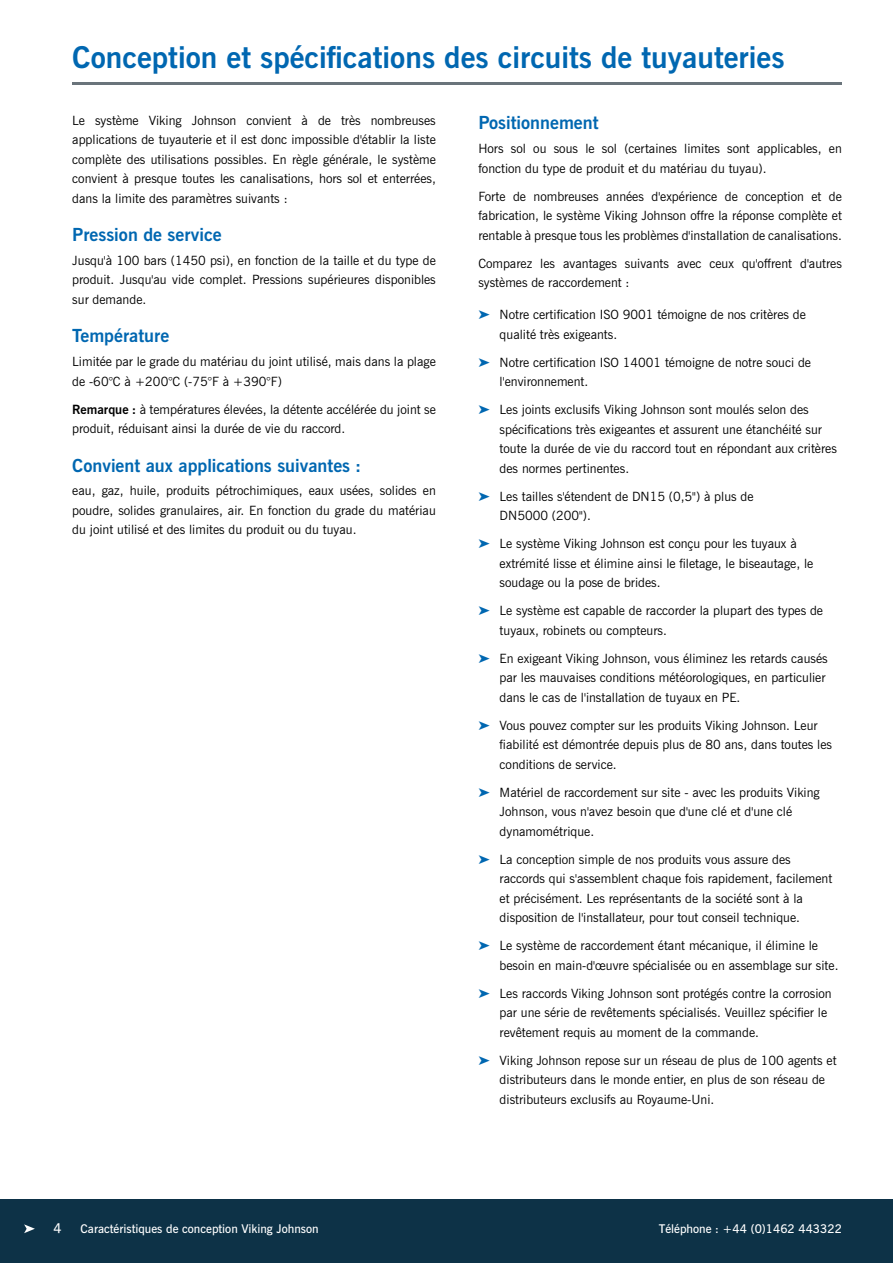
<style>
.page{position:relative;width:893px;height:1263px;background:#fff}
.page>*{position:absolute;margin:0;border:0;box-sizing:border-box;transform-origin:0 0}
.t1{font:700 30px "News Gothic BT";color:#0067b1}
.t2{font:700 18px "News Gothic BT";color:#0067b1}
.t3{font:600 13.5px "News Gothic BT";color:#fff}
.t4{font:12.75px/19.5px "News Gothic BT";color:#000}
.t5{font:600 12px "News Gothic BT";color:#fff}
.s1{font-weight:700}
.s2{color:#0067b1}
</style>
<div class="page">
<div style="left:0;top:1199px;width:893px;height:64px;background:#0d3247"></div>
<hr style="left:73px;top:83px;width:769px;height:2px;background:#6a747b">
<svg style="left:24px;top:1224px;width:11px;height:9px"></svg>
<h1 class="t1" style="left:72px;top:39px;width:714px">Conception et spécifications des circuits de tuyauteries</h1>
<p class="t4" style="left:72px;top:110px;width:365px;text-align:justify">Le système Viking Johnson convient à de très nombreuses applications de tuyauterie et il est donc impossible d'établir la liste complète des utilisations possibles. En règle générale, le système convient à presque toutes les canalisations, hors sol et enterrées, dans la limite des paramètres suivants :</p>
<h2 class="t2" style="left:72px;top:224px;width:151px">Pression de service</h2>
<p class="t4" style="left:72px;top:250px;width:365px;text-align:justify">Jusqu'à 100 bars (1450 psi), en fonction de la taille et du type de produit. Jusqu'au vide complet. Pressions supérieures disponibles sur demande.</p>
<h2 class="t2" style="left:72px;top:325px;width:99px">Température</h2>
<p class="t4" style="left:72px;top:352px;width:365px">Limitée par le grade du matériau du joint utilisé, mais dans la plage de -60°C à +200°C (-75°F à +390°F)</p>
<p class="t4" style="left:72px;top:399px;width:365px"><span class="s1">Remarque :</span> à températures élevées, la détente accélérée du joint se produit, réduisant ainsi la durée de vie du raccord.</p>
<h2 class="t2" style="left:72px;top:454px;width:291px">Convient aux applications suivantes :</h2>
<p class="t4" style="left:72px;top:481px;width:365px;text-align:justify">eau, gaz, huile, produits pétrochimiques, eaux usées, solides en poudre, solides granulaires, air. En fonction du grade du matériau du joint utilisé et des limites du produit ou du tuyau.</p>
<h2 class="t2" style="left:478px;top:112px;width:122px">Positionnement</h2>
<p class="t4" style="left:478px;top:139px;width:365px">Hors sol ou sous le sol (certaines limites sont applicables, en fonction du type de produit et du matériau du tuyau).</p>
<p class="t4" style="left:478px;top:186px;width:365px;text-align:justify">Forte de nombreuses années d'expérience de conception et de fabrication, le système Viking Johnson offre la réponse complète et rentable à presque tous les problèmes d'installation de canalisations.</p>
<p class="t4" style="left:478px;top:253px;width:365px">Comparez les avantages suivants avec ceux qu'offrent d'autres systèmes de raccordement :</p>
<p class="t4" style="left:478px;top:305px;width:129px"><span class="s2">➤</span> N otre certification ISO</p>
<p class="t4" style="left:623px;top:305px;width:185px">9001 témoigne de nos critères de</p>
<p class="t4" style="left:478px;top:320px;width:140px;line-height:28px;text-indent:21px">qualité très exigeants. <span class="s2">➤</span> N otre certification ISO</p>
<p class="t4" style="left:623px;top:352px;width:190px">14001 témoigne de notre souci de</p>
<p class="t4" style="left:478px;top:368px;width:332px;line-height:28px;text-indent:21px">l'environnement.<br><span class="s2">➤</span> Les joints exclusifs Viking Johnson sont moulés selon des</p>
<p class="t4" style="left:500px;top:419px;width:339px">spécifications très exigeantes et assurent une étanchéité sur toute la durée de vie du raccord tout en répondant aux critères des normes pertinentes.</p>
<p class="t4" style="left:500px;top:486px;width:255px;text-indent:-21px"><span class="s2">➤</span> Les tailles s'étendent de DN 15 (0,5") à plus de<br>DN 5000 (200").</p>
<p class="t4" style="left:500px;top:534px;width:315px;text-indent:-21px"><span class="s2">➤</span> Le système Viking Johnson est conçu pour les tuyaux à extrémité lisse et élimine ainsi le filetage, le biseautage, le soudage ou la pose de brides.</p>
<p class="t4" style="left:500px;top:601px;width:325px;text-indent:-21px"><span class="s2">➤</span> Le système est capable de raccorder la plupart des types de tuyaux, robinets ou compteurs.</p>
<p class="t4" style="left:500px;top:648px;width:330px;text-indent:-21px"><span class="s2">➤</span> En exigeant Viking Johnson, vous éliminez les retards causés par les mauvaises conditions météorologiques, en particulier dans le cas de l'installation de tuyaux en PE.</p>
<p class="t4" style="left:500px;top:715px;width:334px;text-indent:-21px"><span class="s2">➤</span> Vous pouvez compter sur les produits Viking Johnson. Leur fiabilité est démontrée depuis plus de 80 ans, dans toutes les conditions de service.</p>
<p class="t4" style="left:500px;top:782px;width:322px;text-indent:-21px"><span class="s2">➤</span> Matériel de raccordement sur site - avec les produits Viking<br>Johnson, vous n'avez besoin que d'une clé et d'une clé dynamométrique.</p>
<p class="t4" style="left:500px;top:849px;width:334px;text-indent:-21px"><span class="s2">➤</span> La conception simple de nos produits vous assure des raccords qui s'assemblent chaque fois rapidement, facilement et précisément. Les représentants de la société sont à la disposition de l'installateur, pour tout conseil technique.</p>
<p class="t4" style="left:500px;top:936px;width:340px;text-indent:-21px"><span class="s2">➤</span> Le système de raccordement étant mécanique, il élimine le besoin en main-d'œuvre spécialisée ou en assemblage sur site.</p>
<p class="t4" style="left:500px;top:983px;width:334px;text-indent:-21px"><span class="s2">➤</span> Les raccords Viking Johnson sont protégés contre la corrosion par une série de revêtements spécialisés. Veuillez spécifier le revêtement requis au moment de la commande.</p>
<p class="t4" style="left:500px;top:1050px;width:338px;text-indent:-21px"><span class="s2">➤</span> Viking Johnson repose sur un réseau de plus de 100 agents et distributeurs dans le monde entier, en plus de son réseau de distributeurs exclusifs au Royaume-U ni.</p>
<p class="t3" style="left:53px;top:1220px;width:10px">4</p>
<p class="t5" style="left:81px;top:1222px;width:240px">Caractéristiques de conception Viking Johnson</p>
<p class="t5" style="left:659px;top:1222px;width:185px">Téléphone : +44 (0)1462 443322</p>
</div>
